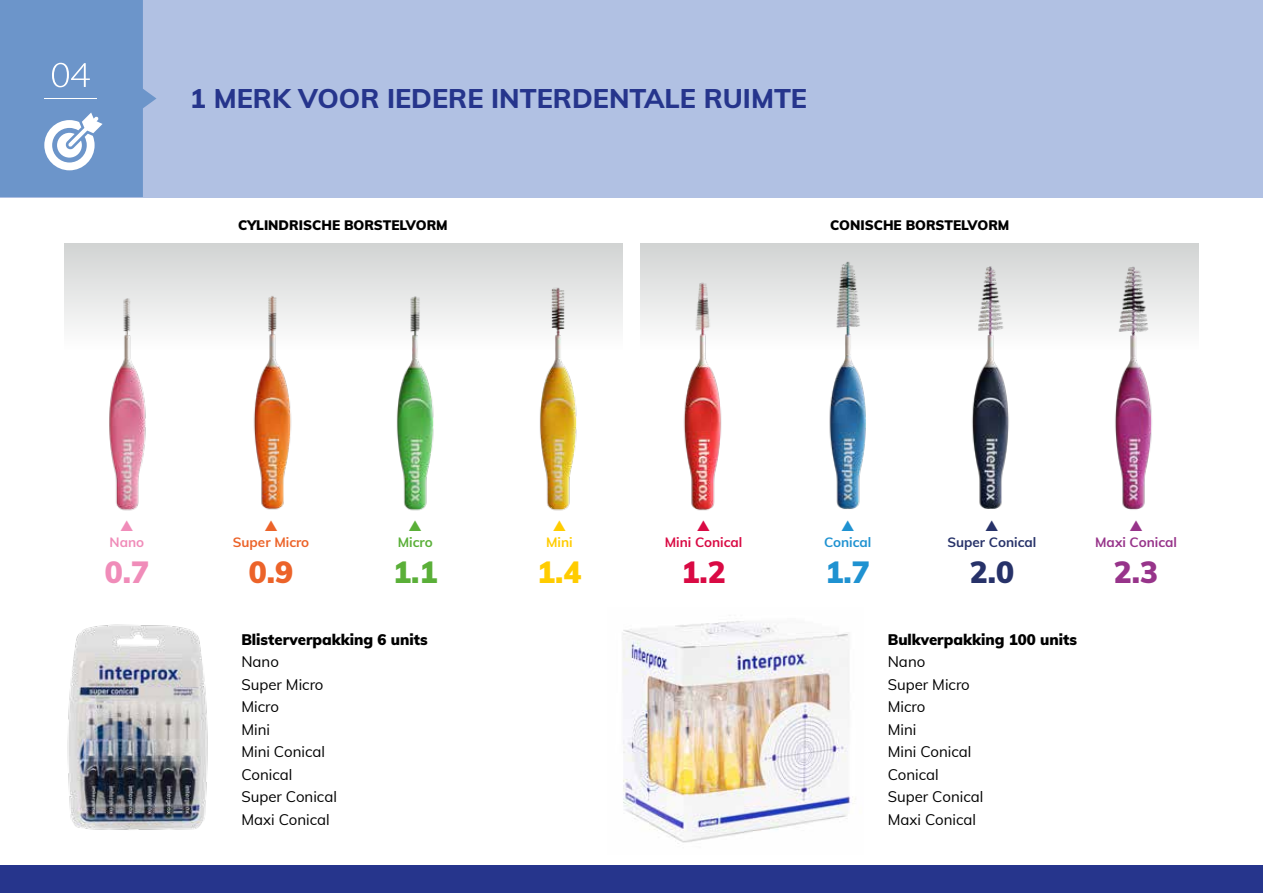
<style>
.page{position:relative;width:1263px;height:893px;background:#fff}
.page>*{position:absolute;margin:0;border:0;box-sizing:border-box;transform-origin:0 0}
.t1{font:900 30px "Muli";color:#f08cb9}
.t2{font:900 30px "Muli";color:#ec6329}
.t3{font:900 30px "Muli";color:#5aaf38}
.t4{font:900 30px "Muli";color:#fc0}
.t5{font:900 30px "Muli";color:#d90a44}
.t6{font:900 30px "Muli";color:#1f92d1}
.t7{font:900 30px "Muli";color:#273269}
.t8{font:900 30px "Muli";color:#97348a}
.t9{font:800 27px "Muli";color:#26358c}
.t10{font:15px/22.5px "Muli";color:#000}
.t11{font:900 15px "Muli";color:#000}
.t12{font:900 13.5px "Muli";color:#000}
.t13{font:700 13.5px "Muli";color:#273269}
.t14{font:700 13.5px "Muli";color:#d90a44}
.t15{font:700 13.5px "Muli";color:#97348a}
.t16{font:700 13.5px "Muli";color:#ec6329}
.t17{font:700 13.5px "Muli";color:#1f92d1}
.t18{font:700 13.5px "Muli";color:#5aaf38}
.t19{font:700 13.5px "Muli";color:#f08cb9}
.t20{font:700 13.5px "Muli";color:#fc0}
</style>
<div class="page">
<div style="left:0;top:865px;width:1263px;height:28px;background:#26358c"></div>
<img style="left:623px;top:621px;width:232px;height:223px">
<div style="left:640px;top:243px;width:559px;height:107px;background:linear-gradient(to bottom,#d1d3d3,#fefefe)"></div>
<div style="left:64px;top:243px;width:558px;height:107px;background:linear-gradient(to bottom,#d1d3d3,#fefefe)"></div>
<img style="left:531px;top:262px;width:53px;height:249px">
<div style="left:0;top:0;width:1263px;height:197px;background:#b1c1e3"></div>
<svg style="left:0;top:0;width:156px;height:197px;background:#7a9ecf"></svg>
<img style="left:67px;top:624px;width:141px;height:206px">
<img style="left:97px;top:262px;width:53px;height:249px">
<img style="left:246px;top:262px;width:53px;height:248px">
<img style="left:823px;top:252px;width:53px;height:257px">
<img style="left:388px;top:262px;width:53px;height:249px">
<img style="left:965px;top:262px;width:53px;height:247px">
<img style="left:1106px;top:262px;width:53px;height:248px">
<img style="left:677px;top:276px;width:53px;height:235px">
<h2 class="t9" style="left:190px;top:78px;width:619px">1 MERK VOOR IEDERE INTERDENTALE RUIMTE</h2>
<p class="t12" style="left:238px;top:215px;width:211px">CYLINDRISCHE BORSTELVORM</p>
<p class="t12" style="left:830px;top:215px;width:181px">CONISCHE BORSTELVORM</p>
<p class="t19" style="left:110px;top:532px;width:36px">Nano</p>
<h1 class="t1" style="left:105px;top:550px;width:46px">0.7</h1>
<p class="t16" style="left:233px;top:532px;width:78px">Super Micro</p>
<h1 class="t2" style="left:249px;top:550px;width:46px">0.9</h1>
<p class="t18" style="left:398px;top:532px;width:36px">Micro</p>
<h1 class="t3" style="left:393px;top:550px;width:46px">1.1</h1>
<p class="t11" style="left:241px;top:628px;width:188px">Blisterverpakking 6 units</p>
<p class="t10" style="left:241px;top:650px;width:97px">Nano<br>Super Micro<br>Micro<br>Mini<br>Mini Conical<br>Conical<br>Super Conical<br>Maxi Conical</p>
<p class="t20" style="left:546px;top:532px;width:28px">Mini</p>
<h1 class="t4" style="left:537px;top:550px;width:46px">1.4</h1>
<p class="t14" style="left:665px;top:532px;width:79px">Mini Conical</p>
<h1 class="t5" style="left:681px;top:550px;width:46px">1.2</h1>
<p class="t17" style="left:824px;top:532px;width:49px">Conical</p>
<h1 class="t6" style="left:826px;top:550px;width:46px">1.7</h1>
<p class="t13" style="left:947px;top:532px;width:90px">Super Conical</p>
<h1 class="t7" style="left:970px;top:550px;width:46px">2.0</h1>
<p class="t15" style="left:1095px;top:532px;width:83px">Maxi Conical</p>
<h1 class="t8" style="left:1114px;top:550px;width:46px">2.3</h1>
<p class="t11" style="left:888px;top:628px;width:191px">Bulkverpakking 100 units</p>
<p class="t10" style="left:888px;top:650px;width:97px">Nano<br>Super Micro<br>Micro<br>Mini<br>Mini Conical<br>Conical<br>Super Conical<br>Maxi Conical</p>
</div>
